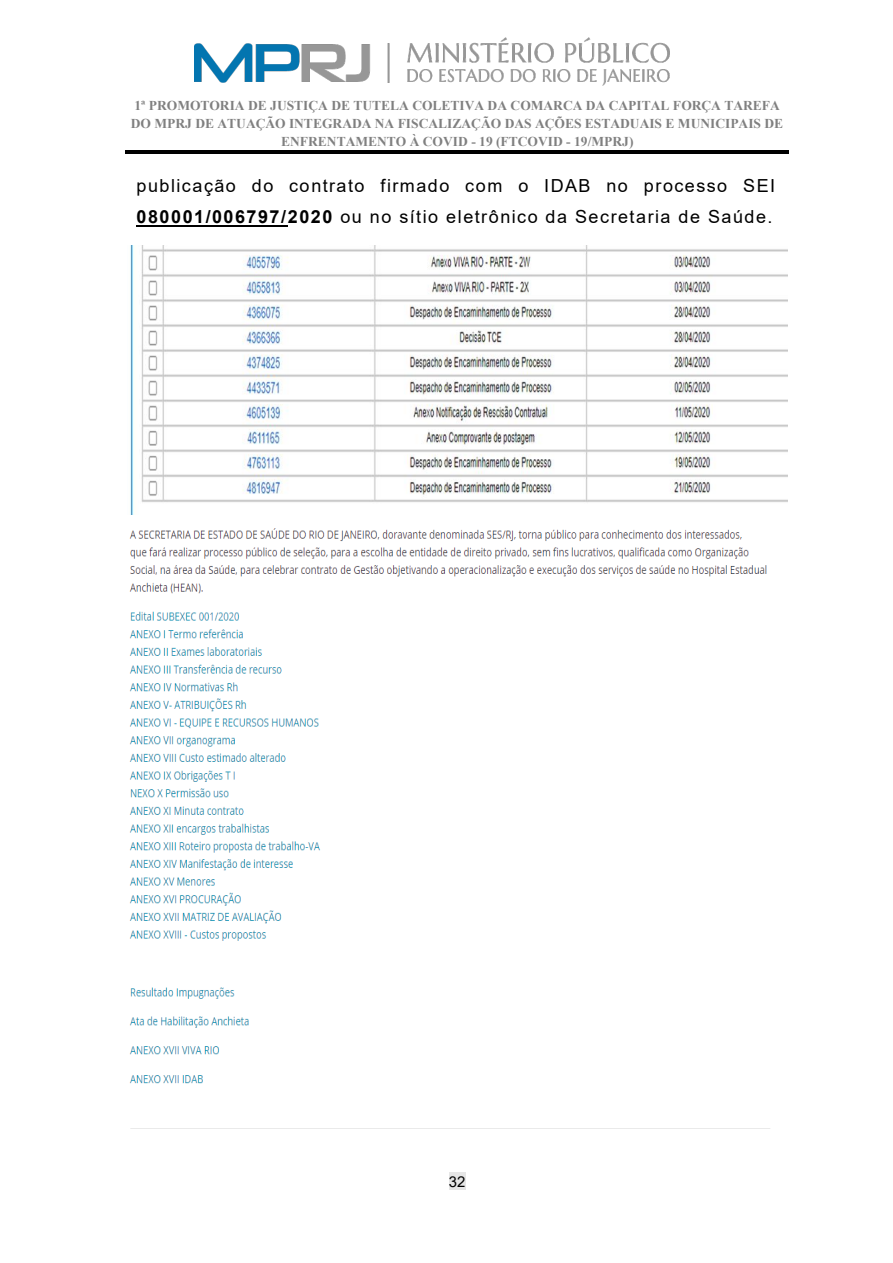
<style>
.page{position:relative;width:893px;height:1263px;background:#fff}
.page>*{position:absolute;margin:0;border:0;box-sizing:border-box;transform-origin:0 0}
.t1{font:18px/31.2px "Arial";letter-spacing:.085em;color:#000}
.t2{font:15px "Arial";color:#000}
.t3{font:700 13.5px/18px "Times New Roman";color:#808080;text-align:center}
.s1{font-weight:700}
</style>
<div class="page">
<hr style="left:125px;top:152px;width:664px;height:1px;background:#000">
<hr style="left:125px;top:150px;width:664px;height:1px;background:#000">
<div style="left:449px;top:1173px;width:17px;height:17px;background:#e6e6e6"></div>
<img style="left:194px;top:37px;width:475px;height:48px">
<hr style="left:137px;top:225px;width:151px;height:1px;background:#000">
<img style="left:130px;top:246px;width:657px;height:269px">
<img style="left:129px;top:528px;width:641px;height:601px">
<p class="t3" style="left:131px;top:96px;width:654px">1ª PROMOTORIA DE JUSTIÇA DE TUTELA COLETIVA DA COMARCA DA CAPITAL FORÇA TAREFA<br>DO MPRJ DE ATUAÇÃO INTEGRADA NA FISCALIZAÇÃO DAS AÇÕES ESTADUAIS E MUNICIPAIS DE<br>ENFRENTAMENTO À COVID - 19 (FTCOVID - 19/MPRJ)</p>
<h1 class="t1" style="left:137px;top:170px;width:640px">publicação do contrato firmado com o IDAB no processo SEI<br><span class="s1">080001/006797/2020</span> ou no sítio eletrônico da Secretaria de Saúde.</h1>
<p class="t2" style="left:449px;top:1171px;width:18px">32</p>
</div>
